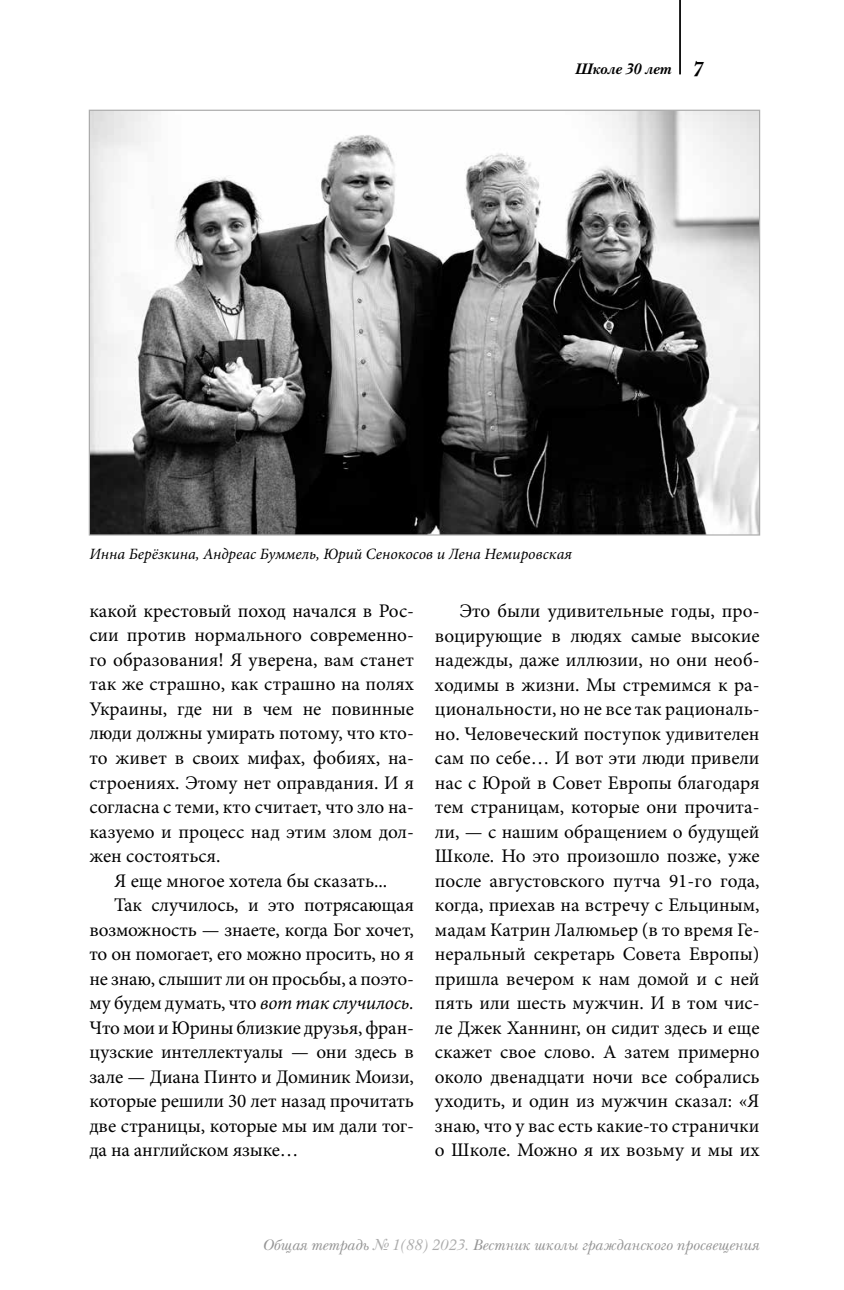
<style>
.page{position:relative;width:844px;height:1290px;background:#fff}
.page>*{position:absolute;margin:0;border:0;box-sizing:border-box;transform-origin:0 0}
.t1{font:italic 700 21px "New Baskerville C";color:#000}
.t2{font:19.25px/24.5px "Minion Pro";letter-spacing:-.01em;color:#000;text-align:justify}
.t3{font:italic 15.75px "New Baskerville C";color:#959595}
.t4{font:italic 15.75px "Minion Pro";color:#000}
.t5{font:italic 700 15.75px "New Baskerville C";color:#000}
.s1{font-style:italic}
.s2{color:#acacac}
</style>
<div class="page">
<hr style="left:679px;top:0;width:1px;height:74px;background:#000">
<img style="left:91px;top:112px;width:667px;height:421px">
<p class="t5" style="left:574px;top:60px;width:98px">Школе 30 лет</p>
<p class="t1" style="left:691px;top:57px;width:12px">7</p>
<p class="t4" style="left:89px;top:545px;width:484px">Инна Берёзкина, Андреас Буммель, Юрий Сенокосов и Лена Немировская</p>
<p class="t2" style="left:89px;top:599px;width:326px">какой крестовый поход начался в Рос&shy;сии против нормального современно&shy;го образования! Я уверена, вам станет так же страшно, как страшно на полях Украины, где ни в чем не повинные люди должны умирать потому, что кто&shy;то живет в своих мифах, фобиях, на&shy;строениях. Этому нет оправдания. И я согласна с теми, кто считает, что зло на&shy;казуемо и процесс над этим злом дол&shy;жен состояться.</p>
<p class="t2" style="left:114px;top:869px;width:274px">Я еще многое хотела бы сказать...</p>
<p class="t2" style="left:114px;top:893px;width:301px">Так случилось, и это потрясающая</p>
<p class="t2" style="left:89px;top:918px;width:326px">возможность — знаете, когда Бог хочет,</p>
<p class="t2" style="left:89px;top:942px;width:326px">то он помогает, его можно просить, но я</p>
<p class="t2" style="left:89px;top:967px;width:326px">не знаю, слышит ли он просьбы, а поэто-</p>
<p class="t2" style="left:89px;top:991px;width:326px">му будем думать, что <span class="s1">вот так случилось.</span></p>
<p class="t2" style="left:89px;top:1016px;width:326px">Что мои и Юрины близкие друзья, фран-</p>
<p class="t2" style="left:89px;top:1040px;width:326px">цузские интеллектуалы — они здесь в</p>
<p class="t2" style="left:89px;top:1065px;width:326px">зале — Диана Пинто и Доминик Моизи,</p>
<p class="t2" style="left:89px;top:1089px;width:326px">которые решили 30 лет назад прочитать</p>
<p class="t2" style="left:89px;top:1114px;width:326px">две страницы, которые мы им дали тог-</p>
<p class="t2" style="left:89px;top:1138px;width:211px">да на английском языке…</p>
<p class="t2" style="left:435px;top:599px;width:326px;text-indent:25px">Это были удивительные годы, про&shy;воцирующие в людях самые высокие надежды, даже иллюзии, но они необ&shy;ходимы в жизни. Мы стремимся к ра&shy;циональности, но не все так рациональ&shy;но. Человеческий поступок удивителен сам по себе… И вот эти люди привели нас с Юрой в Совет Европы благодаря тем страницам, которые они прочита&shy;ли, — с нашим обращением о будущей Школе. Но это произошло позже, уже после августовского путча 91-го года, когда, приехав на встречу с Ельциным, мадам Катрин Лалюмьер (в то время Ге&shy;неральный секретарь Совета Европы) пришла вечером к нам домой и с ней пять или шесть мужчин. И в том чис&shy;ле Джек Ханнинг, он сидит здесь и еще скажет свое слово. А затем примерно около двенадцати ночи все собрались уходить, и один из мужчин сказал: «Я знаю, что у вас есть какие-то странички о Школе. Можно я их возьму и мы их</p>
<p class="t3" style="left:262px;top:1235px;width:498px">Общая тетрадь <span class="s2">№ 1(88) 2023.</span> Вестник школы гражданского просвещения</p>
</div>
